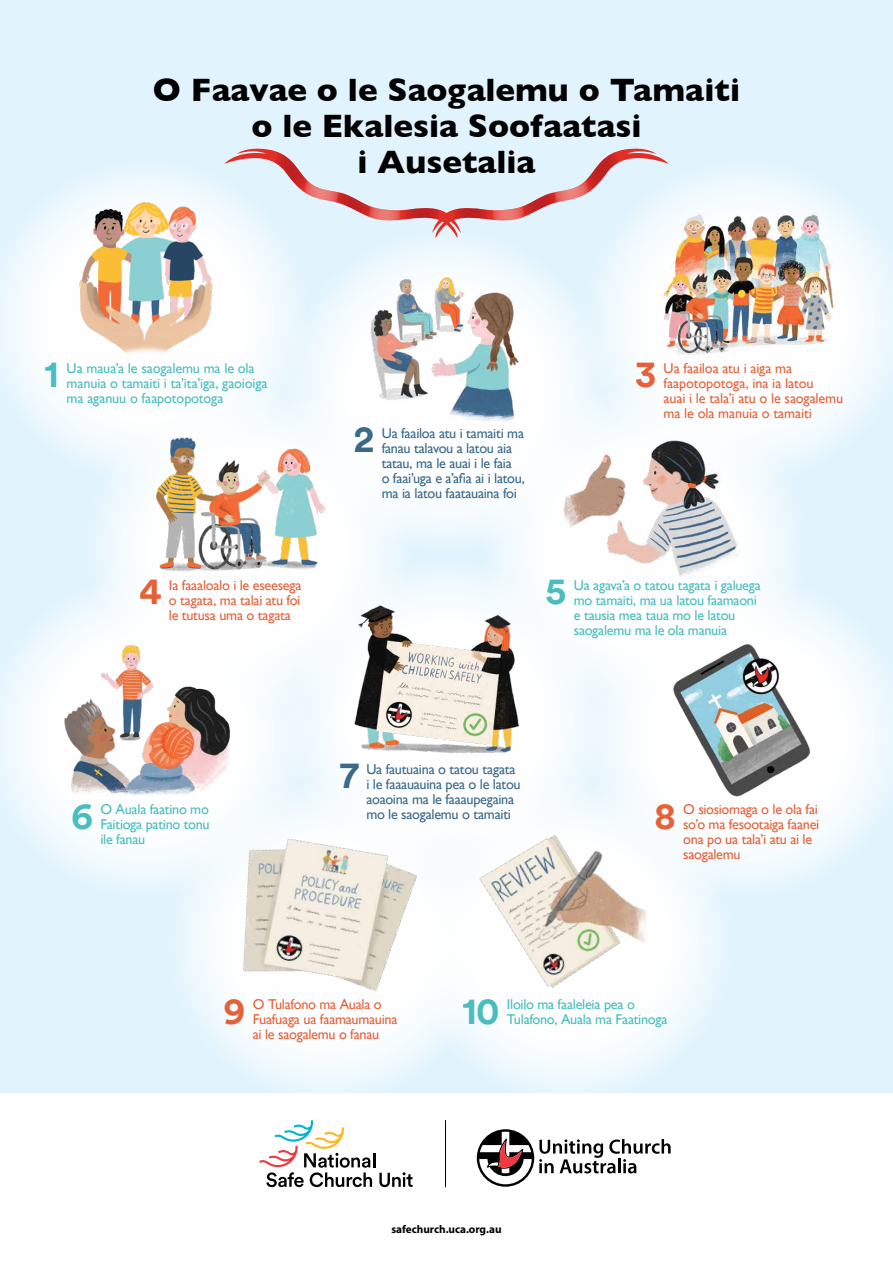
<style>
.page{position:relative;width:893px;height:1263px;background:#fff}
.page>*{position:absolute;margin:0;border:0;box-sizing:border-box;transform-origin:0 0}
.t1{font:700 37.5px "Circular Std";color:#49bdbf}
.t2{font:700 37.5px "Circular Std";color:#e5613a}
.t3{font:700 37.5px "Circular Std";color:#3a698a}
.t4{font:700 33px/36px "Gill Sans";color:#000;text-align:center}
.t5{font:14.25px/15px "Gill Sans";letter-spacing:-.015em;color:#e5613a}
.t6{font:14.25px/15px "Gill Sans";letter-spacing:-.015em;color:#49bdbf}
.t7{font:14.25px/15px "Gill Sans";letter-spacing:-.02em;color:#3a698a}
.t8{font:700 11.25px "Myriad Pro";letter-spacing:-.005em;color:#000}
</style>
<div class="page">
<div style="left:0;top:0;width:893px;height:1093px;background:#e1f4fd"></div>
<svg style="left:407px;top:778px;width:326px;height:326px;fill:#f5fbfe"></svg>
<svg style="left:167px;top:778px;width:327px;height:326px;fill:#f5fbfe"></svg>
<svg style="left:1px;top:176px;width:291px;height:285px;fill:#f5fbfe"></svg>
<svg style="left:1px;top:602px;width:309px;height:298px;fill:#f3fafe"></svg>
<div style="left:85px;top:385px;width:327px;height:326px;background:#fff;border-radius:50%"></div>
<svg style="left:601px;top:176px;width:290px;height:285px;fill:#f4fbfe"></svg>
<svg style="left:583px;top:602px;width:308px;height:298px;fill:#f5fbfe"></svg>
<div style="left:481px;top:385px;width:327px;height:326px;background:#fff;border-radius:50%"></div>
<div style="left:283px;top:228px;width:327px;height:326px;background:linear-gradient(to bottom,#ecf8fd,#fafdfe);border-radius:50%"></div>
<div style="left:283px;top:557px;width:327px;height:327px;background:#fff;border-radius:50%"></div>
<img style="left:74px;top:198px;width:146px;height:170px">
<img style="left:368px;top:264px;width:157px;height:159px">
<img style="left:156px;top:434px;width:174px;height:138px">
<img style="left:560px;top:438px;width:179px;height:139px">
<img style="left:673px;top:641px;width:138px;height:157px">
<img style="left:354px;top:605px;width:165px;height:149px">
<img style="left:63px;top:642px;width:167px;height:155px">
<svg style="left:224px;top:148px;width:445px;height:90px"></svg>
<img style="left:472px;top:818px;width:188px;height:181px">
<img style="left:210px;top:813px;width:215px;height:205px">
<img style="left:656px;top:212px;width:181px;height:145px">
<svg style="left:259px;top:1120px;width:154px;height:67px"></svg>
<hr style="left:445px;top:1120px;width:1px;height:67px;background:#000">
<svg style="left:477px;top:1129px;width:194px;height:58px"></svg>
<h2 class="t4" style="left:153px;top:71px;width:589px">O Faavae o le Saogalemu o Tamaiti o le Ekalesia Soofaatasi<br>i Ausetalia</h2>
<h1 class="t1" style="left:44px;top:350px;width:16px">1</h1>
<p class="t6" style="left:67px;top:360px;width:202px">Ua maua’a le saogalemu ma le ola manuia o tamaiti i ta’ita’iga, gaoioiga ma aganuu o faapotopotoga</p>
<h1 class="t3" style="left:354px;top:415px;width:22px">2</h1>
<p class="t7" style="left:382px;top:425px;width:145px">Ua faailoa atu i tamaiti ma fanau talavou a latou aia tatau, ma le auai i le faia<br>o faai’uga e a’afia ai i latou, ma ia latou faatauaina foi</p>
<h1 class="t2" style="left:635px;top:350px;width:22px">3</h1>
<p class="t5" style="left:664px;top:360px;width:181px">Ua faailoa atu i aiga ma faapotopotoga, ina ia latou<br>auai i le tala’i atu o le saogalemu ma le ola manuia o tamaiti</p>
<h1 class="t2" style="left:139px;top:567px;width:24px">4</h1>
<h1 class="t1" style="left:546px;top:567px;width:22px">5</h1>
<p class="t5" style="left:169px;top:577px;width:134px;text-align:justify">Ia faaaloalo i le eseesega o tagata, ma talai atu foi le tutusa uma o tagata</p>
<p class="t6" style="left:574px;top:577px;width:189px">Ua agava’a o tatou tagata i galuega mo tamaiti, ma ua latou faamaoni e tausia mea taua mo le latou saogalemu ma le ola manuia</p>
<h1 class="t1" style="left:71px;top:791px;width:23px">6</h1>
<p class="t6" style="left:100px;top:802px;width:111px;text-align:justify">O Auala faatino mo Faitioga patino tonu ile fanau</p>
<h1 class="t3" style="left:340px;top:751px;width:20px">7</h1>
<p class="t7" style="left:366px;top:761px;width:156px">Ua fautuaina o tatou tagata i le faaauauina pea o le latou aoaoina ma le faaaupegaina mo le saogalemu o tamaiti</p>
<h1 class="t2" style="left:654px;top:791px;width:23px">8</h1>
<p class="t5" style="left:683px;top:802px;width:138px">O siosiomaga o le ola fai so’o ma fesootaiga faanei ona po ua tala’i atu ai le saogalemu</p>
<h1 class="t2" style="left:224px;top:986px;width:23px">9</h1>
<h1 class="t1" style="left:462px;top:986px;width:39px">10</h1>
<p class="t5" style="left:253px;top:997px;width:146px">O Tulafono ma Auala o<br>Fuafuaga ua faamaumauina ai le saogalemu o fanau</p>
<p class="t6" style="left:507px;top:997px;width:162px">Iloilo ma faaleleia pea o<br>Tulafono, Auala ma Faatinoga</p>
<p class="t8" style="left:391px;top:1222px;width:112px">safechurch.uca.org.au</p>
</div>
